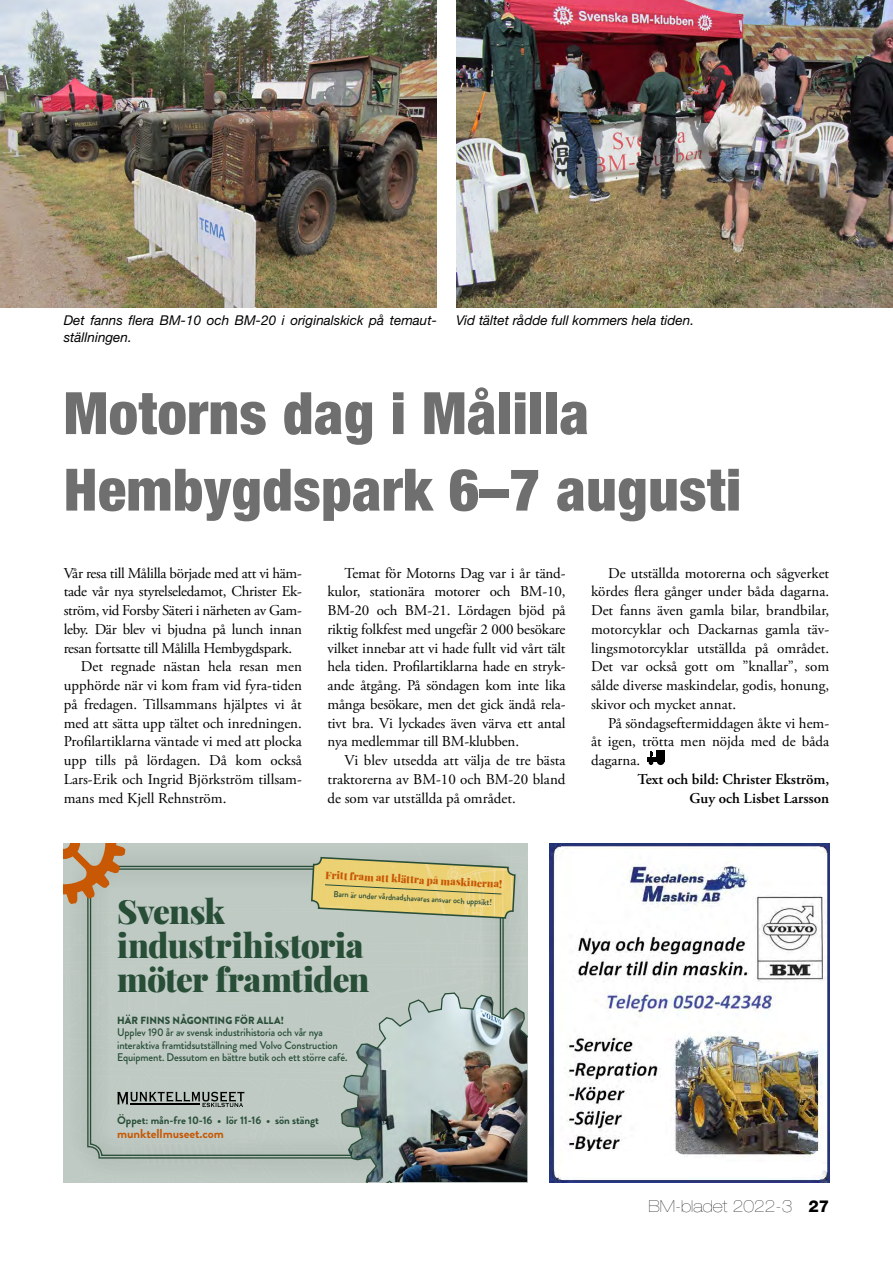
<style>
.page{position:relative;width:893px;height:1263px;background:#fff}
.page>*{position:absolute;margin:0;border:0;box-sizing:border-box;transform-origin:0 0}
.Rubriker{font:900 condensed 58.5px/76.5px "Helvetica Neue LT Pro";letter-spacing:.01em;color:#706f6f}
.t1{font:900 33.45px/34.2px "Playfair Display";letter-spacing:-.015em;color:#294e38}
.t2{font:200 expanded 16.5px "Helvetica Neue LT Pro";color:#000}
.Bröd_med{font:15px/18.8px "Adobe Garamond Pro";color:#000;text-align:justify}
.bröd_utan{font:15px/18.8px "Adobe Garamond Pro";letter-spacing:-.02em;color:#000;text-align:justify}
.författare{font:600 15px/18.8px "Adobe Garamond Pro";color:#000;text-align:right}
.BT{font:italic 13.5px/16.5px "Helvetica Neue LT Pro";color:#000}
.t3{font:700 12.9px "Brandon Grotesque";letter-spacing:-.005em;color:#c85804}
.t4{font:500 11.1px/12.5px "Brandon Grotesque";letter-spacing:-.01em;color:#294e38;scale:.95 1}
.t5{font:700 10.95px "Brandon Grotesque";letter-spacing:-.005em;color:#294e38}
.t6{font:900 10.35px "Playfair Display";color:#c85804}
.t7{font:900 10.35px "Brandon Grotesque";letter-spacing:.005em;color:#294e38;scale:.95 1}
.t8{font:500 8.7px "Brandon Grotesque";color:#294e38;scale:.95 1}
.s1{font-weight:800;font-stretch:normal}
</style>
<div class="page">
<img style="left:0;top:0;width:437px;height:307px">
<img style="left:456px;top:0;width:437px;height:307px">
<div style="left:657px;top:757px;width:7px;height:8px;background:#000;border-radius:50%"></div>
<hr style="left:648px;top:757px;width:17px;height:4px;background:#000">
<div style="left:657px;top:751px;width:8px;height:6px;background:#000"></div>
<svg style="left:649px;top:751px;width:4px;height:14px"></svg>
<div style="left:66px;top:845px;width:459px;height:334px;background:#bbc6c0"></div>
<svg style="left:87px;top:865px;width:417px;height:294px"></svg>
<svg style="left:117px;top:1092px;width:127px;height:15px"></svg>
<svg style="left:64px;top:843px;width:61px;height:61px"></svg>
<img style="left:340px;top:992px;width:187px;height:190px">
<svg style="left:310px;top:857px;width:206px;height:114px"></svg>
<img style="left:549px;top:1169px;width:280px;height:13px">
<img style="left:549px;top:843px;width:280px;height:12px">
<img style="left:549px;top:855px;width:280px;height:308px">
<div style="left:561px;top:1162px;width:261px;height:11px;background:#fff"></div>
<p class="BT" style="left:64px;top:312px;width:375px">Det fanns flera BM-10 och BM-20 i originalskick på temaut&shy;ställningen.</p>
<p class="BT" style="left:456px;top:312px;width:240px">Vid tältet rådde full kommers hela tiden.</p>
<p class="Rubriker" style="left:64px;top:374px;width:679px">Motorns dag i Målilla<br>Hembygdspark 6–7 augusti</p>
<p class="bröd_utan" style="left:64px;top:564px;width:240px">Vår resa till Målilla började med att vi häm&shy;tade vår nya styrelseledamot, Christer Ek&shy;ström, vid Forsby Säteri i närheten av Gam&shy;leby. Där blev vi bjudna på lunch innan resan fortsatte till Målilla Hembygdspark.</p>
<p class="Bröd_med" style="left:64px;top:658px;width:240px;text-indent:17px">Det regnade nästan hela resan men upphörde när vi kom fram vid fyra-tiden på fredagen. Tillsammans hjälptes vi åt med att sätta upp tältet och inredningen.<br>Profilartiklarna väntade vi med att plocka upp tills på lördagen. Då kom också Lars-Erik och Ingrid Björkström tillsam&shy;mans med Kjell Rehnström.</p>
<p class="Bröd_med" style="left:327px;top:564px;width:240px;text-indent:17px">Temat för Motorns Dag var i år tänd&shy;kulor, stationära motorer och BM-10, BM-20 och BM-21. Lördagen bjöd på riktig folkfest med ungefär 2 000 besökare vilket innebar att vi hade fullt vid vårt tält hela tiden. Profilartiklarna hade en stryk&shy;ande åtgång. På söndagen kom inte lika många besökare, men det gick ändå rela&shy;tivt bra. Vi lyckades även värva ett antal nya medlemmar till BM-klubben.</p>
<p class="Bröd_med" style="left:327px;top:751px;width:240px;text-indent:17px">Vi blev utsedda att välja de tre bästa traktorerna av BM-10 och BM-20 bland de som var utställda på området.</p>
<p class="Bröd_med" style="left:591px;top:564px;width:240px;text-indent:17px">De utställda motorerna och sågverket kördes flera gånger under båda dagarna.<br>Det fanns även gamla bilar, brandbilar, motorcyklar och Dackarnas gamla täv&shy;lingsmotorcyklar utställda på området.<br>Det var också gott om ”knallar”, som sålde diverse maskindelar, godis, honung, skivor och mycket annat.</p>
<p class="Bröd_med" style="left:591px;top:714px;width:240px;text-indent:17px">På söndagseftermiddagen åkte vi hem&shy;åt igen, trötta men nöjda med de båda dagarna.</p>
<p class="författare" style="left:637px;top:770px;width:193px">Text och bild: Christer Ekström,<br>Guy och Lisbet Larsson</p>
<p class="t6" style="left:326px;top:866px;width:179px;rotate:3deg">Fritt fram att klättra på maskinerna!</p>
<p class="t8" style="left:334px;top:888px;width:168px;rotate:3deg">Barn är under vårdnadshavares ansvar och uppsikt!</p>
<h2 class="t1" style="left:117px;top:891px;width:254px">Svensk industrihistoria möter framtiden</h2>
<p class="t7" style="left:117px;top:1013px;width:177px">HÄR FINNS NÅGONTING FÖR ALLA!</p>
<p class="t4" style="left:117px;top:1026px;width:244px">Upplev 190 år av svensk industrihistoria och vår nya interaktiva framtidsutställning med Volvo Construction<br>Equipment. Dessutom en bättre butik och ett större café.</p>
<p class="t5" style="left:117px;top:1113px;width:203px">Öppet: mån-fre 10-16 • lör 11-16 • sön stängt</p>
<p class="t3" style="left:117px;top:1124px;width:108px">munktellmuseet.com</p>
<p class="t2" style="left:648px;top:1196px;width:182px">BM-bladet 2022-3 <span class="s1">27</span></p>
</div>
